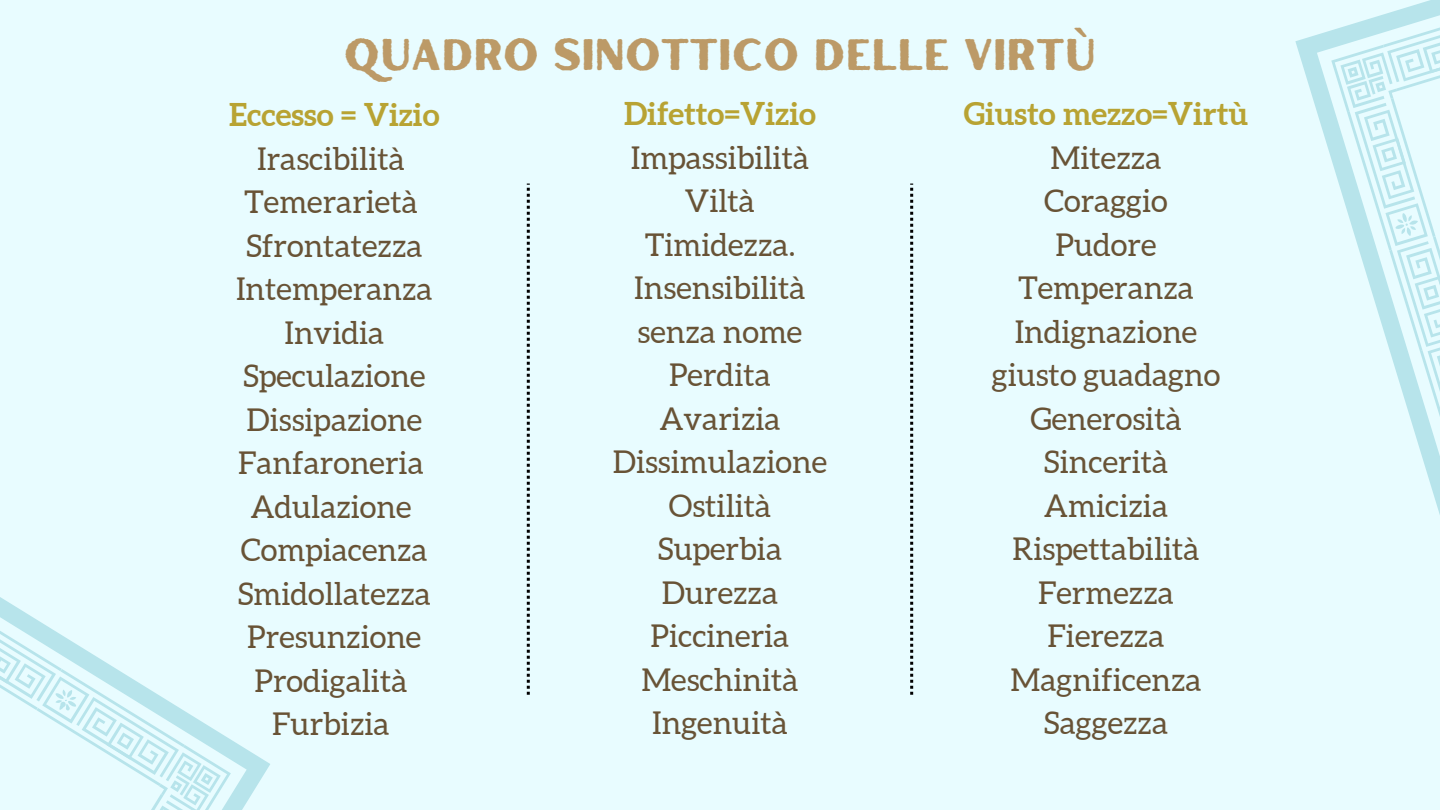
<style>
.page{position:relative;width:1440px;height:810px;background:#e8fcff}
.page>*{position:absolute;margin:0;border:0;box-sizing:border-box;transform-origin:0 0}
.t1{font:44px "Hertical Sans Rough";color:#bc9a67}
.t2{font:31.4px "Aleo";color:#685336}
.t3{font:700 31.4px "Aleo";color:#b8a333}
</style>
<div class="page">
<svg style="left:0;top:597px;width:270px;height:213px"></svg>
<svg style="left:0;top:613px;width:231px;height:197px"></svg>
<svg style="left:1295px;top:0;width:145px;height:515px"></svg>
<svg style="left:1331px;top:16px;width:109px;height:473px"></svg>
<svg style="left:527px;top:184px;width:3px;height:511px"></svg>
<svg style="left:910px;top:184px;width:3px;height:511px"></svg>
<h1 class="t1" style="left:344px;top:25px;width:754px">QUADRO SINOTTICO DELLE VIRTÙ</h1>
<p class="t3" style="left:229px;top:97px;width:212px">Eccesso = Vizio</p>
<p class="t2" style="left:257px;top:141px;width:149px">Irascibilità</p>
<p class="t2" style="left:244px;top:184px;width:175px">Temerarietà</p>
<p class="t2" style="left:246px;top:228px;width:178px">Sfrontatezza</p>
<p class="t2" style="left:236px;top:271px;width:198px">Intemperanza</p>
<p class="t2" style="left:284px;top:315px;width:101px">Invidia</p>
<p class="t2" style="left:243px;top:358px;width:184px">Speculazione</p>
<p class="t2" style="left:246px;top:402px;width:177px">Dissipazione</p>
<p class="t2" style="left:238px;top:445px;width:187px">Fanfaroneria</p>
<p class="t2" style="left:250px;top:489px;width:163px">Adulazione</p>
<p class="t2" style="left:241px;top:532px;width:188px">Compiacenza</p>
<p class="t2" style="left:238px;top:576px;width:195px">Smidollatezza</p>
<p class="t2" style="left:247px;top:619px;width:176px">Presunzione</p>
<p class="t2" style="left:255px;top:663px;width:154px">Prodigalità</p>
<p class="t2" style="left:272px;top:706px;width:119px">Furbizia</p>
<p class="t3" style="left:964px;top:96px;width:286px">Giusto mezzo=Virtù</p>
<p class="t2" style="left:1051px;top:140px;width:112px">Mitezza</p>
<p class="t2" style="left:1044px;top:183px;width:125px">Coraggio</p>
<p class="t2" style="left:1056px;top:227px;width:102px">Pudore</p>
<p class="t2" style="left:1018px;top:270px;width:177px">Temperanza</p>
<p class="t2" style="left:1015px;top:314px;width:184px">Indignazione</p>
<p class="t2" style="left:992px;top:357px;width:230px">giusto guadagno</p>
<p class="t2" style="left:1030px;top:401px;width:153px">Generosità</p>
<p class="t2" style="left:1044px;top:444px;width:126px">Sincerità</p>
<p class="t2" style="left:1044px;top:488px;width:126px">Amicizia</p>
<p class="t2" style="left:1013px;top:531px;width:188px">Rispettabilità</p>
<p class="t2" style="left:1038px;top:575px;width:137px">Fermezza</p>
<p class="t2" style="left:1048px;top:618px;width:118px">Fierezza</p>
<p class="t2" style="left:1010px;top:662px;width:193px">Magnificenza</p>
<p class="t2" style="left:1044px;top:705px;width:126px">Saggezza</p>
<p class="t3" style="left:624px;top:96px;width:193px">Difetto=Vizio</p>
<p class="t2" style="left:631px;top:140px;width:180px">Impassibilità</p>
<p class="t2" style="left:685px;top:183px;width:71px">Viltà</p>
<p class="t2" style="left:645px;top:227px;width:152px">Timidezza.</p>
<p class="t2" style="left:634px;top:270px;width:173px">Insensibilità</p>
<p class="t2" style="left:638px;top:314px;width:166px">senza nome</p>
<p class="t2" style="left:669px;top:357px;width:103px">Perdita</p>
<p class="t2" style="left:659px;top:401px;width:123px">Avarizia</p>
<p class="t2" style="left:613px;top:444px;width:216px">Dissimulazione</p>
<p class="t2" style="left:669px;top:488px;width:104px">Ostilità</p>
<p class="t2" style="left:658px;top:531px;width:126px">Superbia</p>
<p class="t2" style="left:662px;top:575px;width:118px">Durezza</p>
<p class="t2" style="left:651px;top:618px;width:140px">Piccineria</p>
<p class="t2" style="left:641px;top:662px;width:159px">Meschinità</p>
<p class="t2" style="left:652px;top:705px;width:137px">Ingenuità</p>
</div>
